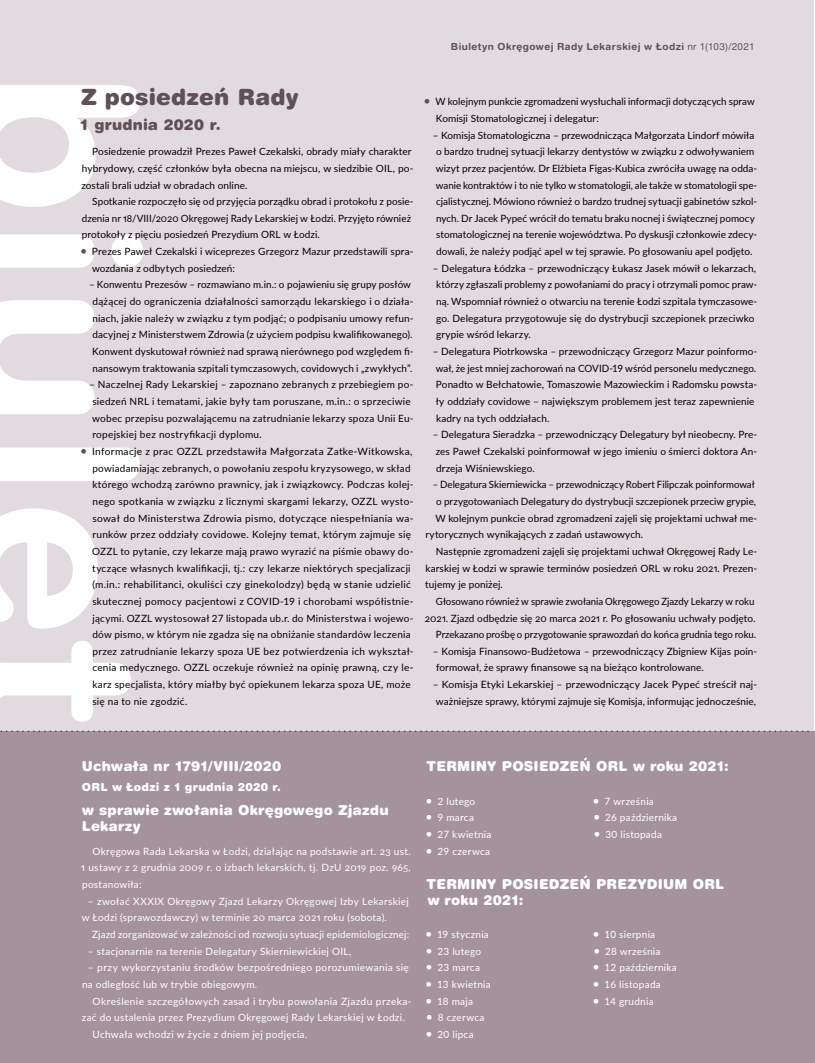
<style>
.page{position:relative;width:815px;height:1063px;background:#fff}
.page>*{position:absolute;margin:0;border:0;box-sizing:border-box;transform-origin:0 0}
.biu_tytuł_1{font:22.5px "Switzer Rnd EFN Black";letter-spacing:.01em;color:#604f57}
.biu_tytuł_2{font:15px "Switzer Rnd EFN Black";letter-spacing:.015em;color:#604f57}
.biu_tytuł_kontra_1{font:13.75px/16.5px "Switzer Rnd EFN Black";letter-spacing:.015em;color:#fff}
.biu_tytuł_kontra_2{font:11.25px "Switzer Rnd EFN Black";letter-spacing:.025em;color:#fff}
.biu_lista_cyfry{font:10px/16.6px "Lato";letter-spacing:.01em;color:#000}
.biu_lista_cyfry-2{font:10px/16.6px "Lato";letter-spacing:.03em;color:#000}
.biu_tekst_kontra{font:10px/16.6px "Lato";letter-spacing:.025em;color:#fff}
.biu_tekst{font:10px/16.6px "Lato";letter-spacing:.005em;color:#000}
.biu_tekst-2{font:10px/16.6px "Lato";letter-spacing:.005em;color:#000;text-align:right;scale:.96 1}
.t1{font:700 9.75px "Switzer Rnd EFN";letter-spacing:.045em;color:#604f57}
.s1{font-weight:400}
.s2{font-size:12.5px;color:#604f57}
.s3{font-size:12.5px}
</style>
<div class="page">
<div style="left:0;top:0;width:814px;height:1063px;background:#e1dade"></div>
<svg style="left:0;top:85px;width:143px;height:637px"></svg>
<div style="left:0;top:732px;width:815px;height:331px;background:#a4939d"></div>
<svg style="left:0;top:730px;width:815px;height:2px"></svg>
<p class="t1" style="left:451px;top:40px;width:305px">Biuletyn Okręgowej Rady Lekarskiej w Łodzi <span class="s1">nr 1(103)/2021</span></p>
<p class="biu_tytuł_1" style="left:81px;top:83px;width:219px">Z posiedzeń Rady</p>
<p class="biu_tytuł_2" style="left:80px;top:115px;width:142px">1 grudnia 2020 r.</p>
<p class="biu_tekst" style="left:81px;top:143px;width:334px;text-indent:11px">Posiedzenie prowadził Prezes Paweł Czekalski, obrady miały charakter hybrydowy, część członków była obecna na miejscu, w siedzibie OIL, po&shy;zostali brali udział w obradach online.</p>
<p class="biu_tekst" style="left:82px;top:193px;width:333px;text-indent:10px">Spotkanie rozpoczęło się od przyjęcia porządku obrad i protokołu z posie&shy;dzenia nr 18/VIII/2020 Okręgowej Rady Lekarskiej w Łodzi. Przyjęto również protokoły z pięciu posiedzeń Prezydium ORL w Łodzi.</p>
<p class="biu_lista_cyfry" style="left:92px;top:243px;width:323px;text-indent:-12px"><span class="s2">•</span> Prezes Paweł Czekalski i wiceprezes Grzegorz Mazur przedstawili spra&shy;wozdania z odbytych posiedzeń:</p>
<p class="biu_lista_cyfry" style="left:89px;top:276px;width:326px;text-align:center">– Konwentu Prezesów – rozmawiano m.in.: o pojawieniu się grupy posłów dążącej do ograniczenia działalności samorządu lekarskiego i o działa&shy;niach, jakie należy w związku z tym podjąć; o podpisaniu umowy refun&shy;dacyjnej z Ministerstwem Zdrowia (z użyciem podpisu kwalifikowanego).<br>Konwent dyskutował również nad sprawą nierównego pod względem fi&shy;nansowym traktowania szpitali tymczasowych, covidowych i „zwykłych”.</p>
<p class="biu_lista_cyfry-2" style="left:92px;top:376px;width:323px;text-indent:-3px">– Naczelnej Rady Lekarskiej – zapoznano zebranych z przebiegiem po&shy;siedzeń NRL i tematami, jakie były tam poruszane, m.in.: o sprzeciwie wobec przepisu pozwalającemu na zatrudnianie lekarzy spoza Unii Eu&shy;ropejskiej bez nostryfikacji dyplomu.</p>
<p class="biu_lista_cyfry-2" style="left:92px;top:443px;width:323px;text-indent:-12px"><span class="s2">•</span> Informacje z prac OZZL przedstawiła Małgorzata Zatke-Witkowska, powiadamiając zebranych, o powołaniu zespołu kryzysowego, w skład którego wchodzą zarówno prawnicy, jak i związkowcy. Podczas kolej&shy;nego spotkania w związku z licznymi skargami lekarzy, OZZL wysto&shy;sował do Ministerstwa Zdrowia pismo, dotyczące niespełniania wa&shy;runków przez oddziały covidowe. Kolejny temat, którym zajmuje się OZZL to pytanie, czy lekarze mają prawo wyrazić na piśmie obawy do&shy;tyczące własnych kwalifikacji, tj.: czy lekarze niektórych specjalizacji (m.in.: rehabilitanci, okuliści czy ginekolodzy) będą w stanie udzielić skutecznej pomocy pacjentowi z COVID-19 i chorobami współistnie&shy;jącymi. OZZL wystosował 27 listopada ub.r. do Ministerstwa i wojewo&shy;dów pismo, w którym nie zgadza się na obniżanie standardów leczenia przez zatrudnianie lekarzy spoza UE bez potwierdzenia ich wykształ&shy;cenia medycznego. OZZL oczekuje również na opinię prawną, czy le&shy;karz specjalista, który miałby być opiekunem lekarza spoza UE, może się na to nie zgodzić.</p>
<p class="biu_lista_cyfry" style="left:436px;top:93px;width:320px;text-indent:-12px"><span class="s2">•</span> W kolejnym punkcie zgromadzeni wysłuchali informacji dotyczących spraw<br>Komisji Stomatologicznej i delegatur:</p>
<p class="biu_lista_cyfry" style="left:433px;top:126px;width:326px;text-align:center">– Komisja Stomatologiczna – przewodnicząca Małgorzata Lindorf mówiła o bardzo trudnej sytuacji lekarzy dentystów w związku z odwoływaniem wizyt przez pacjentów. Dr Elżbieta Figas-Kubica zwróciła uwagę na odda&shy;wanie kontraktów i to nie tylko w stomatologii, ale także w stomatologii spe&shy;cjalistycznej. Mówiono również o bardzo trudnej sytuacji gabinetów szkol&shy;nych. Dr Jacek Pypeć wrócił do tematu braku nocnej i świątecznej pomocy stomatologicznej na terenie województwa. Po dyskusji członkowie zdecy&shy;dowali, że należy podjąć apel w tej sprawie. Po głosowaniu apel podjęto.</p>
<p class="biu_lista_cyfry" style="left:436px;top:259px;width:323px;text-indent:-3px">– Delegatura Łódzka – przewodniczący Łukasz Jasek mówił o lekarzach, którzy zgłaszali problemy z powołaniami do pracy i otrzymali pomoc praw&shy;ną. Wspomniał również o otwarciu na terenie Łodzi szpitala tymczasowe&shy;go. Delegatura przygotowuje się do dystrybucji szczepionek przeciwko grypie wśród lekarzy.</p>
<p class="biu_lista_cyfry" style="left:436px;top:343px;width:323px;text-indent:-3px">– Delegatura Piotrkowska – przewodniczący Grzegorz Mazur poinformo&shy;wał, że jest mniej zachorowań na COVID-19 wśród personelu medycznego.<br>Ponadto w Bełchatowie, Tomaszowie Mazowieckim i Radomsku powsta&shy;ły oddziały covidowe – największym problemem jest teraz zapewnienie kadry na tych oddziałach.</p>
<p class="biu_lista_cyfry" style="left:433px;top:426px;width:326px;text-align:justify">– Delegatura Sieradzka – przewodniczący Delegatury był nieobecny. Pre&shy;zes Paweł Czekalski poinformował w jego imieniu o śmierci doktora An&shy;drzeja Wiśniewskiego.</p>
<p class="biu_lista_cyfry" style="left:433px;top:476px;width:325px;text-align:center">– Delegatura Skierniewicka – przewodniczący Robert Filipczak poinformował o przygotowaniach Delegatury do dystrybucji szczepionek przeciw grypie,</p>
<p class="biu_tekst" style="left:425px;top:509px;width:333px;text-indent:10px">W kolejnym punkcie obrad zgromadzeni zajęli się projektami uchwał me&shy;rytorycznych wynikających z zadań ustawowych.</p>
<p class="biu_tekst" style="left:425px;top:543px;width:333px;text-align:justify;text-indent:11px">Następnie zgromadzeni zajęli się projektami uchwał Okręgowej Rady Le&shy;karskiej w Łodzi w sprawie terminów posiedzeń ORL w roku 2021. Prezen&shy;tujemy je poniżej.</p>
<p class="biu_tekst-2" style="left:425px;top:592px;width:346px">Głosowano również w sprawie zwołania Okręgowego Zjazdy Lekarzy w roku<br>2021. Zjazd odbędzie się 20 marca 2021 r. Po głosowaniu uchwały podjęto.</p>
<p class="biu_tekst-2" style="left:436px;top:626px;width:335px">Przekazano prośbę o przygotowanie sprawozdań do końca grudnia tego roku.</p>
<p class="biu_lista_cyfry" style="left:436px;top:642px;width:323px;text-indent:-3px">– Komisja Finansowo-Budżetowa – przewodniczący Zbigniew Kijas poin&shy;formował, że sprawy finansowe są na bieżąco kontrolowane.</p>
<p class="biu_lista_cyfry" style="left:433px;top:676px;width:326px;text-align:center">– Komisja Etyki Lekarskiej – przewodniczący Jacek Pypeć streścił naj&shy;ważniejsze sprawy, którymi zajmuje się Komisja, informując jednocześnie,</p>
<p class="biu_tytuł_kontra_1" style="left:82px;top:757px;width:201px">Uchwała nr 1791/VIII/2020</p>
<p class="biu_tytuł_kontra_2" style="left:82px;top:780px;width:201px">ORL w Łodzi z 1 grudnia 2020 r.</p>
<p class="biu_tytuł_kontra_1" style="left:82px;top:801px;width:308px">w sprawie zwołania Okręgowego Zjazdu<br>Lekarzy</p>
<p class="biu_tekst_kontra" style="left:81px;top:842px;width:331px;text-align:justify;text-indent:11px">Okręgowa Rada Lekarska w Łodzi, działając na podstawie art. 23 ust.<br>1 ustawy z 2 grudnia 2009 r. o izbach lekarskich, tj. DzU 2019 poz. 965, postanowiła:</p>
<p class="biu_tekst_kontra" style="left:82px;top:892px;width:328px;text-indent:6px">– zwołać XXXIX Okręgowy Zjazd Lekarzy Okręgowej Izby Lekarskiej w Łodzi (sprawozdawczy) w terminie 20 marca 2021 roku (sobota).</p>
<p class="biu_tekst_kontra" style="left:92px;top:926px;width:319px">Zjazd zorganizować w zależności od rozwoju sytuacji epidemiologicznej:</p>
<p class="biu_tekst_kontra" style="left:88px;top:942px;width:265px">– stacjonarnie na terenie Delegatury Skierniewickiej OIL,</p>
<p class="biu_tekst_kontra" style="left:82px;top:959px;width:328px;text-indent:6px">– przy wykorzystaniu środków bezpośredniego porozumiewania się na odległość lub w trybie obiegowym.</p>
<p class="biu_tekst_kontra" style="left:82px;top:992px;width:331px;text-indent:11px">Określenie szczegółowych zasad i trybu powołania Zjazdu przeka&shy;zać do ustalenia przez Prezydium Okręgowej Rady Lekarskiej w Łodzi.</p>
<p class="biu_tekst_kontra" style="left:93px;top:1025px;width:216px">Uchwała wchodzi w życie z dniem jej podjęcia.</p>
<p class="biu_tytuł_kontra_1" style="left:427px;top:757px;width:304px">TERMINY POSIEDZEŃ ORL w roku 2021:</p>
<p class="biu_tekst_kontra" style="left:426px;top:792px;width:51px"><span class="s3">•</span> 2 lutego</p>
<p class="biu_tekst_kontra" style="left:425px;top:809px;width:50px"><span class="s3">•</span> 9 marca</p>
<p class="biu_tekst_kontra" style="left:426px;top:826px;width:67px"><span class="s3">•</span> 27 kwietnia</p>
<p class="biu_tekst_kontra" style="left:426px;top:842px;width:66px"><span class="s3">•</span> 29 czerwca</p>
<p class="biu_tekst_kontra" style="left:593px;top:792px;width:63px"><span class="s3">•</span> 7 września</p>
<p class="biu_tekst_kontra" style="left:593px;top:809px;width:86px"><span class="s3">•</span> 26 października</p>
<p class="biu_tekst_kontra" style="left:593px;top:826px;width:70px"><span class="s3">•</span> 30 listopada</p>
<p class="biu_tytuł_kontra_1" style="left:427px;top:876px;width:299px">TERMINY POSIEDZEŃ PREZYDIUM ORL w roku 2021:</p>
<p class="biu_tekst_kontra" style="left:425px;top:926px;width:65px"><span class="s3">•</span> 19 stycznia</p>
<p class="biu_tekst_kontra" style="left:426px;top:942px;width:57px"><span class="s3">•</span> 23 lutego</p>
<p class="biu_tekst_kontra" style="left:426px;top:959px;width:56px"><span class="s3">•</span> 23 marca</p>
<p class="biu_tekst_kontra" style="left:425px;top:976px;width:67px"><span class="s3">•</span> 13 kwietnia</p>
<p class="biu_tekst_kontra" style="left:425px;top:992px;width:49px"><span class="s3">•</span> 18 maja</p>
<p class="biu_tekst_kontra" style="left:426px;top:1009px;width:60px"><span class="s3">•</span> 8 czerwca</p>
<p class="biu_tekst_kontra" style="left:426px;top:1025px;width:50px"><span class="s3">•</span> 20 lipca</p>
<p class="biu_tekst_kontra" style="left:593px;top:926px;width:64px"><span class="s3">•</span> 10 sierpnia</p>
<p class="biu_tekst_kontra" style="left:593px;top:942px;width:69px"><span class="s3">•</span> 28 września</p>
<p class="biu_tekst_kontra" style="left:593px;top:959px;width:86px"><span class="s3">•</span> 12 października</p>
<p class="biu_tekst_kontra" style="left:593px;top:976px;width:70px"><span class="s3">•</span> 16 listopada</p>
<p class="biu_tekst_kontra" style="left:593px;top:992px;width:63px"><span class="s3">•</span> 14 grudnia</p>
</div>
